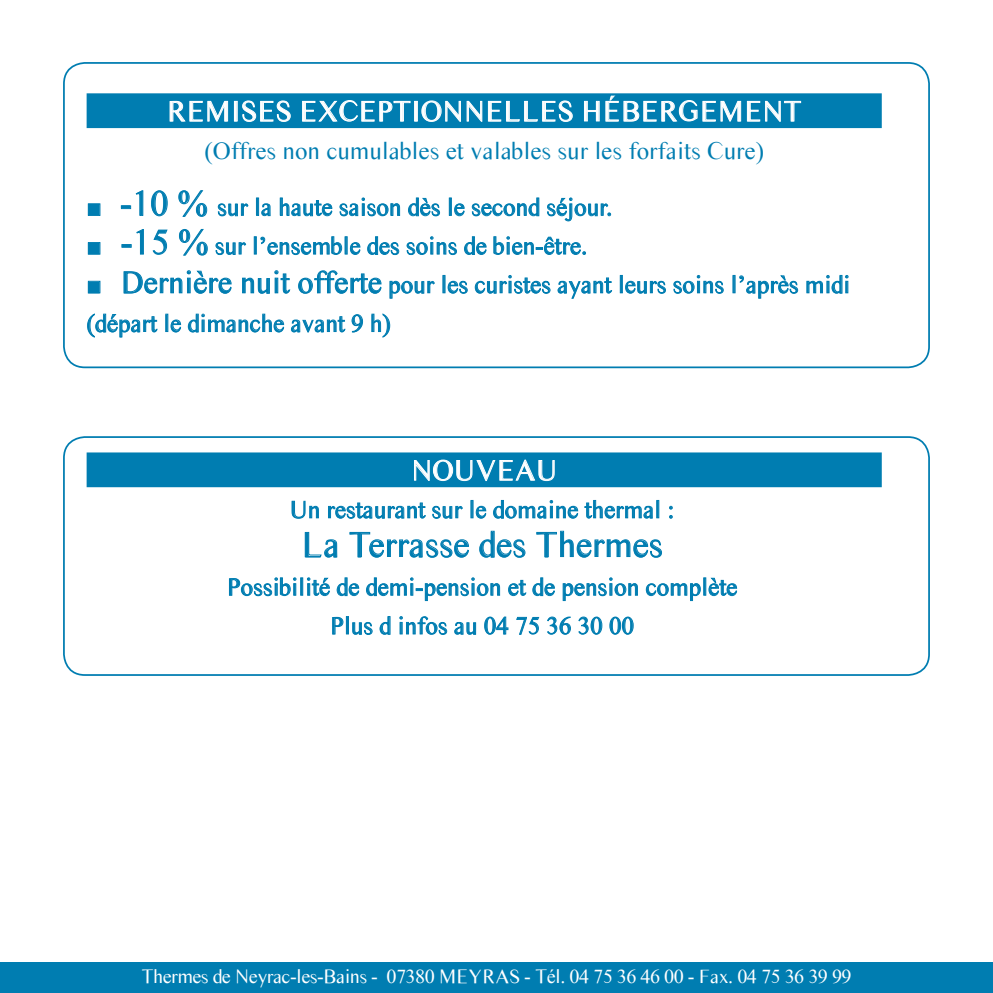
<style>
.page{position:relative;width:993px;height:993px;background:#fff}
.page>*{position:absolute;margin:0;border:0;box-sizing:border-box;transform-origin:0 0}
.t1{font:36.4px "Times Sans Serif";color:#007db1}
.t2{font:29.57px "Times Sans Serif";color:#fff}
.t3{font:29.57px "Times Sans Serif";color:#fff}
.t4{font:25.03px/38.7px "Times Sans Serif";color:#007db1}
.t5{font:20.12px "Times Sans Serif";letter-spacing:-.025em;color:#fff}
.s1{font-style:inherit}
.s2{font-size:36.4px}
.s3{font-size:31.85px}
</style>
<div class="page">
<div style="left:63px;top:436px;width:866px;height:239px;border:2px solid #007db1;border-radius:21px"></div>
<div style="left:63px;top:62px;width:866px;height:306px;border:2px solid #007db1;border-radius:21px"></div>
<div style="left:88px;top:94px;width:792px;height:33px;background:#007db1"></div>
<svg style="left:170px;top:101px;width:58px;height:21px"></svg>
<div style="left:234px;top:101px;width:3px;height:20px;border:1px solid #fff"></div>
<svg style="left:242px;top:100px;width:48px;height:22px"></svg>
<svg style="left:302px;top:100px;width:108px;height:22px"></svg>
<div style="left:414px;top:101px;width:3px;height:20px;border:1px solid #fff"></div>
<svg style="left:421px;top:100px;width:61px;height:22px"></svg>
<svg style="left:488px;top:100px;width:84px;height:22px"></svg>
<svg style="left:584px;top:101px;width:15px;height:20px"></svg>
<svg style="left:605px;top:96px;width:135px;height:26px"></svg>
<svg style="left:746px;top:101px;width:54px;height:21px"></svg>
<div style="left:87px;top:93px;width:794px;height:35px;border:2px solid #007db1"></div>
<div style="left:88px;top:453px;width:792px;height:33px;background:#007db1"></div>
<svg style="left:414px;top:459px;width:140px;height:22px"></svg>
<div style="left:87px;top:452px;width:794px;height:35px;border:2px solid #007db1"></div>
<div style="left:121px;top:205px;width:10px;height:4px;border:1px solid #007db1"></div>
<svg style="left:136px;top:190px;width:7px;height:26px"></svg>
<svg style="left:151px;top:190px;width:17px;height:26px"></svg>
<svg style="left:178px;top:190px;width:29px;height:27px"></svg>
<svg style="left:218px;top:203px;width:30px;height:13px"></svg>
<div style="left:256px;top:198px;width:3px;height:17px;border:1px solid #007db1"></div>
<svg style="left:261px;top:203px;width:9px;height:13px"></svg>
<svg style="left:280px;top:197px;width:52px;height:19px"></svg>
<svg style="left:339px;top:197px;width:61px;height:19px"></svg>
<svg style="left:408px;top:197px;width:32px;height:19px"></svg>
<svg style="left:449px;top:198px;width:15px;height:18px"></svg>
<svg style="left:471px;top:197px;width:68px;height:19px"></svg>
<svg style="left:547px;top:197px;width:64px;height:24px"></svg>
<div style="left:88px;top:242px;width:12px;height:12px;border:1px solid #007db1"></div>
<svg style="left:122px;top:229px;width:22px;height:25px"></svg>
<svg style="left:153px;top:229px;width:14px;height:26px"></svg>
<svg style="left:179px;top:229px;width:29px;height:26px"></svg>
<svg style="left:215px;top:242px;width:31px;height:13px"></svg>
<svg style="left:254px;top:236px;width:106px;height:19px"></svg>
<svg style="left:367px;top:236px;width:32px;height:19px"></svg>
<svg style="left:406px;top:236px;width:51px;height:19px"></svg>
<svg style="left:464px;top:236px;width:22px;height:19px"></svg>
<svg style="left:493px;top:236px;width:93px;height:19px"></svg>
<div style="left:88px;top:281px;width:12px;height:12px;border:1px solid #007db1"></div>
<svg style="left:124px;top:270px;width:107px;height:23px"></svg>
<svg style="left:242px;top:270px;width:48px;height:23px"></svg>
<svg style="left:298px;top:270px;width:83px;height:23px"></svg>
<svg style="left:389px;top:281px;width:45px;height:17px"></svg>
<svg style="left:447px;top:281px;width:20px;height:13px"></svg>
<svg style="left:474px;top:275px;width:76px;height:19px"></svg>
<svg style="left:557px;top:277px;width:55px;height:21px"></svg>
<svg style="left:620px;top:275px;width:45px;height:19px"></svg>
<svg style="left:673px;top:275px;width:50px;height:19px"></svg>
<svg style="left:739px;top:275px;width:58px;height:23px"></svg>
<svg style="left:806px;top:275px;width:42px;height:18px"></svg>
<svg style="left:87px;top:313px;width:71px;height:24px"></svg>
<svg style="left:171px;top:319px;width:10px;height:13px"></svg>
<svg style="left:188px;top:313px;width:96px;height:19px"></svg>
<svg style="left:291px;top:316px;width:54px;height:16px"></svg>
<svg style="left:351px;top:314px;width:12px;height:18px"></svg>
<svg style="left:371px;top:313px;width:19px;height:24px"></svg>
<div style="left:0;top:962px;width:992px;height:30px;background:#007db1"></div>
<svg style="left:291px;top:500px;width:28px;height:18px"></svg>
<svg style="left:328px;top:502px;width:98px;height:16px"></svg>
<svg style="left:432px;top:505px;width:30px;height:13px"></svg>
<svg style="left:475px;top:505px;width:11px;height:13px"></svg>
<svg style="left:493px;top:499px;width:85px;height:19px"></svg>
<svg style="left:584px;top:500px;width:74px;height:18px"></svg>
<svg style="left:669px;top:505px;width:3px;height:13px"></svg>
<svg style="left:305px;top:532px;width:32px;height:25px"></svg>
<svg style="left:349px;top:532px;width:120px;height:25px"></svg>
<svg style="left:479px;top:530px;width:46px;height:27px"></svg>
<svg style="left:536px;top:530px;width:125px;height:27px"></svg>
<svg style="left:229px;top:577px;width:67px;height:19px"></svg>
<div style="left:300px;top:577px;width:3px;height:18px;border:1px solid #007db1"></div>
<svg style="left:307px;top:577px;width:23px;height:19px"></svg>
<svg style="left:336px;top:577px;width:23px;height:19px"></svg>
<svg style="left:366px;top:577px;width:134px;height:23px"></svg>
<svg style="left:508px;top:579px;width:18px;height:17px"></svg>
<svg style="left:532px;top:577px;width:22px;height:19px"></svg>
<svg style="left:562px;top:577px;width:75px;height:23px"></svg>
<svg style="left:645px;top:577px;width:91px;height:23px"></svg>
<svg style="left:332px;top:616px;width:40px;height:18px"></svg>
<svg style="left:379px;top:616px;width:11px;height:18px"></svg>
<svg style="left:399px;top:616px;width:48px;height:18px"></svg>
<svg style="left:454px;top:621px;width:22px;height:13px"></svg>
<svg style="left:484px;top:616px;width:24px;height:18px"></svg>
<svg style="left:516px;top:616px;width:23px;height:18px"></svg>
<svg style="left:547px;top:616px;width:23px;height:18px"></svg>
<svg style="left:578px;top:616px;width:24px;height:18px"></svg>
<svg style="left:609px;top:616px;width:24px;height:18px"></svg>
<p class="t2" style="left:167px;top:91px;width:152px"><span class="s1">REMISES</span> EXCEPTIONNELLE</p>
<p class="t2" style="left:557px;top:91px;width:84px"><span class="s1">S</span>H<span class="s1">É</span>BERGEMENT</p>
<p class="t4" style="left:204px;top:131px;width:561px">(Offres non cumulables et valables sur les forfaits Cure)</p>
<p class="t4" style="left:87px;top:187px;width:527px">■ <span class="s2">-10 %</span> sur la haute saison dès le second séjour.</p>
<p class="t4" style="left:87px;top:226px;width:502px">■ <span class="s2">-15 %</span> sur l’ensemble des soins de bien-être.</p>
<p class="t4" style="left:87px;top:264px;width:764px">■ <span class="s3">Dernière nuit offerte</span> pour les curistes ayant leurs soins l’après midi (départ le dimanche avant 9 h)</p>
<p class="t3" style="left:411px;top:450px;width:148px">NOUVEAU</p>
<p class="t4" style="left:289px;top:489px;width:386px">Un restaurant sur le domaine thermal :</p>
<h1 class="t1" style="left:301px;top:519px;width:363px">La Terrasse des Thermes</h1>
<p class="t4" style="left:226px;top:567px;width:512px;text-align:center">Possibilité de demi-pension et de pension complète<br>Plus d infos au 04 75 36 30 00</p>
<p class="t5" style="left:141px;top:962px;width:711px">Thermes de Neyrac-les-Bains - 07380 MEYRAS - Tél. 04 75 36 46 00 - Fax. 04 75 36 39 99</p>
</div>
